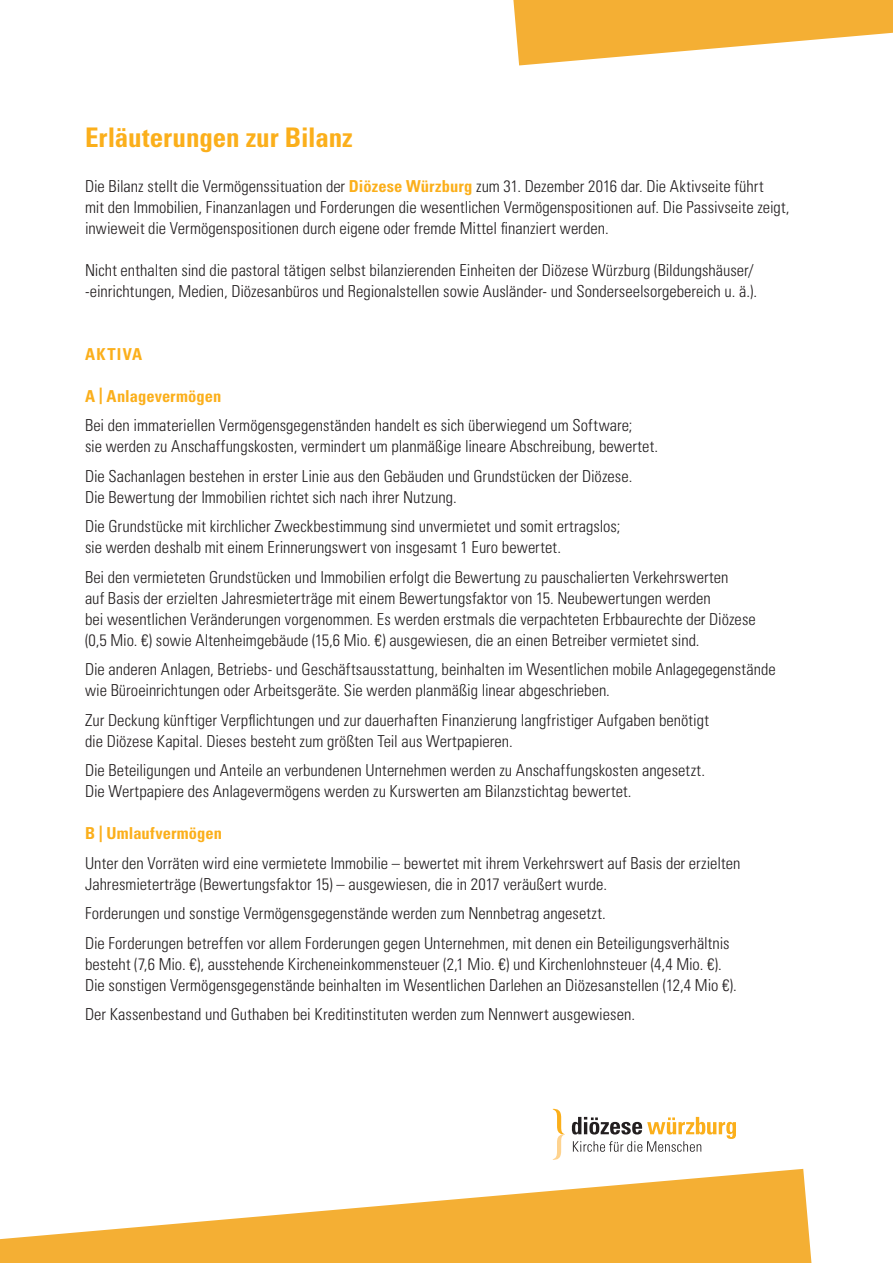
<style>
.page{position:relative;width:893px;height:1263px;background:#fff}
.page>*{position:absolute;margin:0;border:0;box-sizing:border-box;transform-origin:0 0}
.t1{font:700 condensed 27px "Univers LT Std";color:#fbaf1b}
.t2{font:300 condensed 16.5px/21px "Univers LT Std";color:#231f20}
.t3{font:700 condensed 16.5px "Univers LT Std";letter-spacing:.005em;color:#fbaf1b}
.s1{font-weight:700;color:#fbaf1b}
</style>
<div class="page">
<svg style="left:0;top:1169px;width:811px;height:94px;fill:#f4af34"></svg>
<svg style="left:513px;top:0;width:380px;height:65px"></svg>
<svg style="left:553px;top:1109px;width:12px;height:51px"></svg>
<svg style="left:572px;top:1117px;width:164px;height:35px"></svg>
<h1 class="t1" style="left:85px;top:121px;width:269px">Erläuterungen zur Bilanz</h1>
<p class="t2" style="left:85px;top:175px;width:706px">Die Bilanz stellt die Vermögenssituation der <span class="s1">Diözese Würzburg</span> zum 31. Dezember 2016 dar. Die Aktivseite führt<br>mit den Immobilien, Finanzanlagen und Forderungen die wesentlichen Vermögenspositionen auf. Die Passivseite zeigt, inwieweit die Vermögenspositionen durch eigene oder fremde Mittel finanziert werden.</p>
<p class="t2" style="left:85px;top:259px;width:673px">Nicht enthalten sind die pastoral tätigen selbst bilanzierenden Einheiten der Diözese Würzburg (Bildungshäuser/ -einrichtungen, Medien, Diözesanbüros und Regionalstellen sowie Ausländer- und Sonderseelsorgebereich u. ä.).</p>
<p class="t3" style="left:85px;top:344px;width:59px">AKTIVA</p>
<p class="t3" style="left:85px;top:386px;width:138px">A | Anlagevermögen</p>
<p class="t2" style="left:85px;top:415px;width:575px">Bei den immateriellen Vermögensgegenständen handelt es sich überwiegend um Software;<br>sie werden zu Anschaffungskosten, vermindert um planmäßige lineare Abschreibung, bewertet.</p>
<p class="t2" style="left:85px;top:465px;width:549px">Die Sachanlagen bestehen in erster Linie aus den Gebäuden und Grundstücken der Diözese.<br>Die Bewertung der Immobilien richtet sich nach ihrer Nutzung.</p>
<p class="t2" style="left:85px;top:516px;width:537px">Die Grundstücke mit kirchlicher Zweckbestimmung sind unvermietet und somit ertragslos; sie werden deshalb mit einem Erinnerungswert von insgesamt 1 Euro bewertet.</p>
<p class="t2" style="left:85px;top:566px;width:672px">Bei den vermieteten Grundstücken und Immobilien erfolgt die Bewertung zu pauschalierten Verkehrswerten<br>auf Basis der erzielten Jahresmieterträge mit einem Bewertungsfaktor von 15. Neubewertungen werden<br>bei wesentlichen Veränderungen vorgenommen. Es werden erstmals die verpachteten Erbbaurechte der Diözese (0,5 Mio. €) sowie Altenheimgebäude (15,6 Mio. €) ausgewiesen, die an einen Betreiber vermietet sind.</p>
<p class="t2" style="left:85px;top:659px;width:692px">Die anderen Anlagen, Betriebs- und Geschäftsausstattung, beinhalten im Wesentlichen mobile Anlagegegenstände wie Büroeinrichtungen oder Arbeitsgeräte. Sie werden planmäßig linear abgeschrieben.</p>
<p class="t2" style="left:85px;top:709px;width:625px">Zur Deckung künftiger Verpflichtungen und zur dauerhaften Finanzierung langfristiger Aufgaben benötigt die Diözese Kapital. Dieses besteht zum größten Teil aus Wertpapieren.</p>
<p class="t2" style="left:85px;top:760px;width:621px">Die Beteiligungen und Anteile an verbundenen Unternehmen werden zu Anschaffungskosten angesetzt.<br>Die Wertpapiere des Anlagevermögens werden zu Kurswerten am Bilanzstichtag bewertet.</p>
<p class="t3" style="left:85px;top:823px;width:139px">B | Umlaufvermögen</p>
<p class="t2" style="left:85px;top:852px;width:657px">Unter den Vorräten wird eine vermietete Immobilie – bewertet mit ihrem Verkehrswert auf Basis der erzielten<br>Jahresmieterträge (Bewertungsfaktor 15) – ausgewiesen, die in 2017 veräußert wurde.</p>
<p class="t2" style="left:85px;top:899px;width:646px;line-height:29.5px">Forderungen und sonstige Vermögensgegenstände werden zum Nennbetrag angesetzt.<br>Die Forderungen betreffen vor allem Forderungen gegen Unternehmen, mit denen ein Beteiligungsverhältnis</p>
<p class="t2" style="left:85px;top:953px;width:653px">besteht (7,6 Mio. €), ausstehende Kircheneinkommensteuer (2,1 Mio. €) und Kirchenlohnsteuer (4,4 Mio. €).<br>Die sonstigen Vermögensgegenstände beinhalten im Wesentlichen Darlehen an Diözesanstellen (12,4 Mio €).</p>
<p class="t2" style="left:85px;top:1004px;width:551px">Der Kassenbestand und Guthaben bei Kreditinstituten werden zum Nennwert ausgewiesen.</p>
</div>
